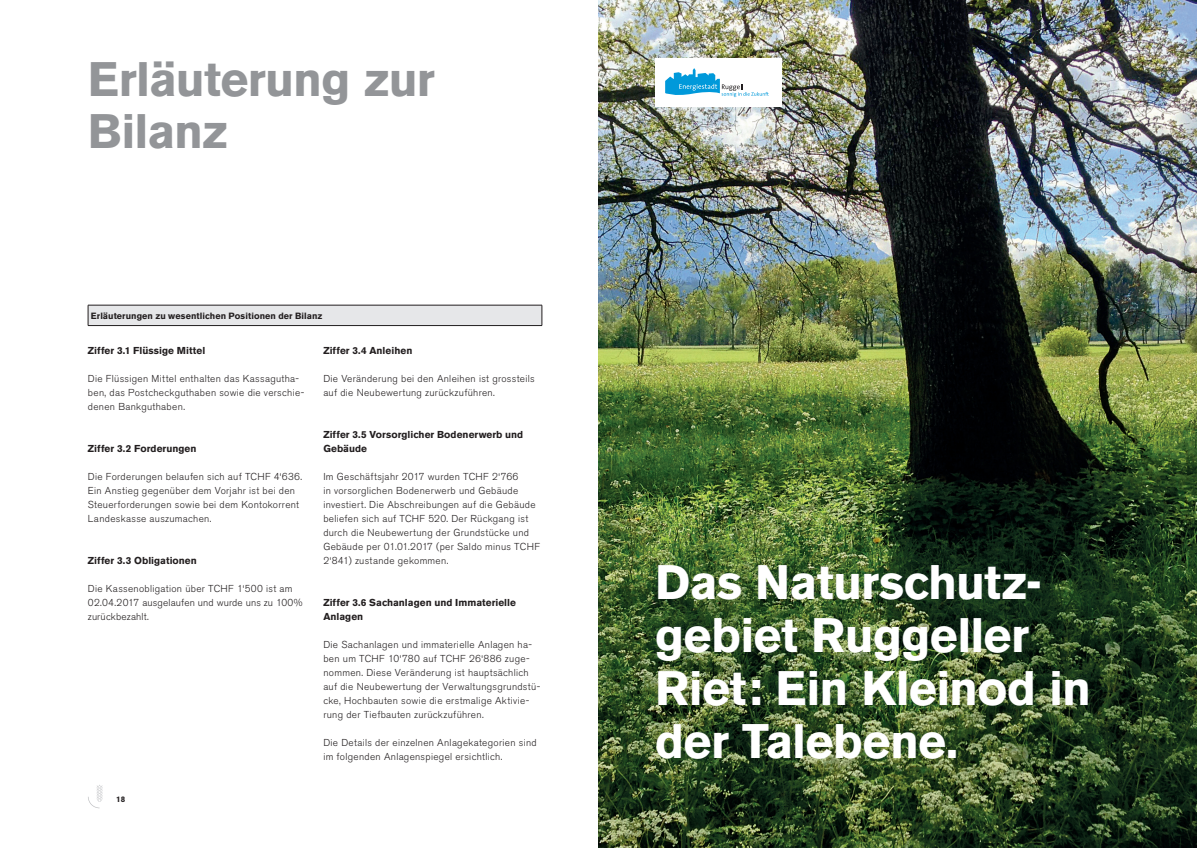
<style>
.page{position:relative;width:1197px;height:848px;background:#fff}
.page>*{position:absolute;margin:0;border:0;box-sizing:border-box;transform-origin:0 0}
.t1{font:700 48px/53px "Akzidenz Grotesk BE";letter-spacing:-.015em;color:#fff}
.t2{font:700 48px/52px "Akzidenz Grotesk BE";letter-spacing:-.015em;color:#939598}
.t3{font:300 10px/14px "Akzidenz Grotesk BE";letter-spacing:.03em;color:#231f20}
.t4{font:700 10px/14px "Akzidenz Grotesk BE";letter-spacing:.005em;color:#231f20}
.t5{font:700 9px "Akzidenz Grotesk BE";letter-spacing:.01em;color:#231f20}
.t6{font:700 8px "Akzidenz Grotesk BE";color:#231f20}
</style>
<div class="page">
<svg style="left:88px;top:785px;width:14px;height:23px"></svg>
<div style="left:88px;top:305px;width:454px;height:20px;background:#e6e7e9"></div>
<hr style="left:88px;top:305px;width:454px;height:1px;background:#231f20">
<svg style="left:88px;top:305px;width:1px;height:20px"></svg>
<svg style="left:541px;top:305px;width:1px;height:20px"></svg>
<hr style="left:88px;top:325px;width:454px;height:1px;background:#231f20">
<img style="left:598px;top:0;width:598px;height:848px">
<div style="left:655px;top:58px;width:127px;height:48px;background:#fff"></div>
<svg style="left:665px;top:68px;width:103px;height:29px"></svg>
<h1 class="t2" style="left:88px;top:53px;width:348px">Erläuterung zur<br>Bilanz</h1>
<p class="t5" style="left:91px;top:310px;width:233px">Erläuterungen zu wesentlichen Positionen der Bilanz</p>
<p class="t4" style="left:88px;top:343px;width:119px">Ziffer 3.1 Flüssige Mittel</p>
<p class="t3" style="left:88px;top:371px;width:218px">Die Flüssigen Mittel enthalten das Kassagutha&shy;ben, das Postcheckguthaben sowie die verschie&shy;denen Bankguthaben.</p>
<p class="t4" style="left:88px;top:441px;width:110px">Ziffer 3.2 Forderungen</p>
<p class="t3" style="left:88px;top:469px;width:216px">Die Forderungen belaufen sich auf TCHF 4‘636.<br>Ein Anstieg gegenüber dem Vorjahr ist bei den Steuerforderungen sowie bei dem Kontokorrent Landeskasse auszumachen.</p>
<p class="t4" style="left:88px;top:553px;width:110px">Ziffer 3.3 Obligationen</p>
<p class="t3" style="left:88px;top:581px;width:216px">Die Kassenobligation über TCHF 1‘500 ist am<br>02.04.2017 ausgelaufen und wurde uns zu 100% zurückbezahlt.</p>
<p class="t6" style="left:116px;top:794px;width:10px">18</p>
<p class="t4" style="left:323px;top:343px;width:90px">Ziffer 3.4 Anleihen</p>
<p class="t3" style="left:323px;top:371px;width:213px">Die Veränderung bei den Anleihen ist grossteils auf die Neubewertung zurückzuführen.</p>
<p class="t4" style="left:323px;top:427px;width:201px">Ziffer 3.5 Vorsorglicher Bodenerwerb und<br>Gebäude</p>
<p class="t3" style="left:323px;top:469px;width:218px">Im Geschäftsjahr 2017 wurden TCHF 2‘766<br>in vorsorglichen Bodenerwerb und Gebäude investiert. Die Abschreibungen auf die Gebäude beliefen sich auf TCHF 520. Der Rückgang ist durch die Neubewertung der Grundstücke und Gebäude per 01.01.2017 (per Saldo minus TCHF 2‘841) zustande gekommen.</p>
<p class="t4" style="left:323px;top:595px;width:194px">Ziffer 3.6 Sachanlagen und Immaterielle<br>Anlagen</p>
<p class="t3" style="left:323px;top:637px;width:218px">Die Sachanlagen und immaterielle Anlagen ha&shy;ben um TCHF 10‘780 auf TCHF 26‘886 zuge&shy;nommen. Diese Veränderung ist hauptsächlich auf die Neubewertung der Verwaltungsgrundstü&shy;cke, Hochbauten sowie die erstmalige Aktivie&shy;rung der Tiefbauten zurückzuführen.</p>
<p class="t3" style="left:323px;top:735px;width:215px">Die Details der einzelnen Anlagekategorien sind im folgenden Anlagenspiegel ersichtlich.</p>
<h1 class="t1" style="left:655px;top:556px;width:437px">Das Naturschutz&shy;gebiet Ruggeller<br>Riet: Ein Kleinod in der Talebene.</h1>
</div>
